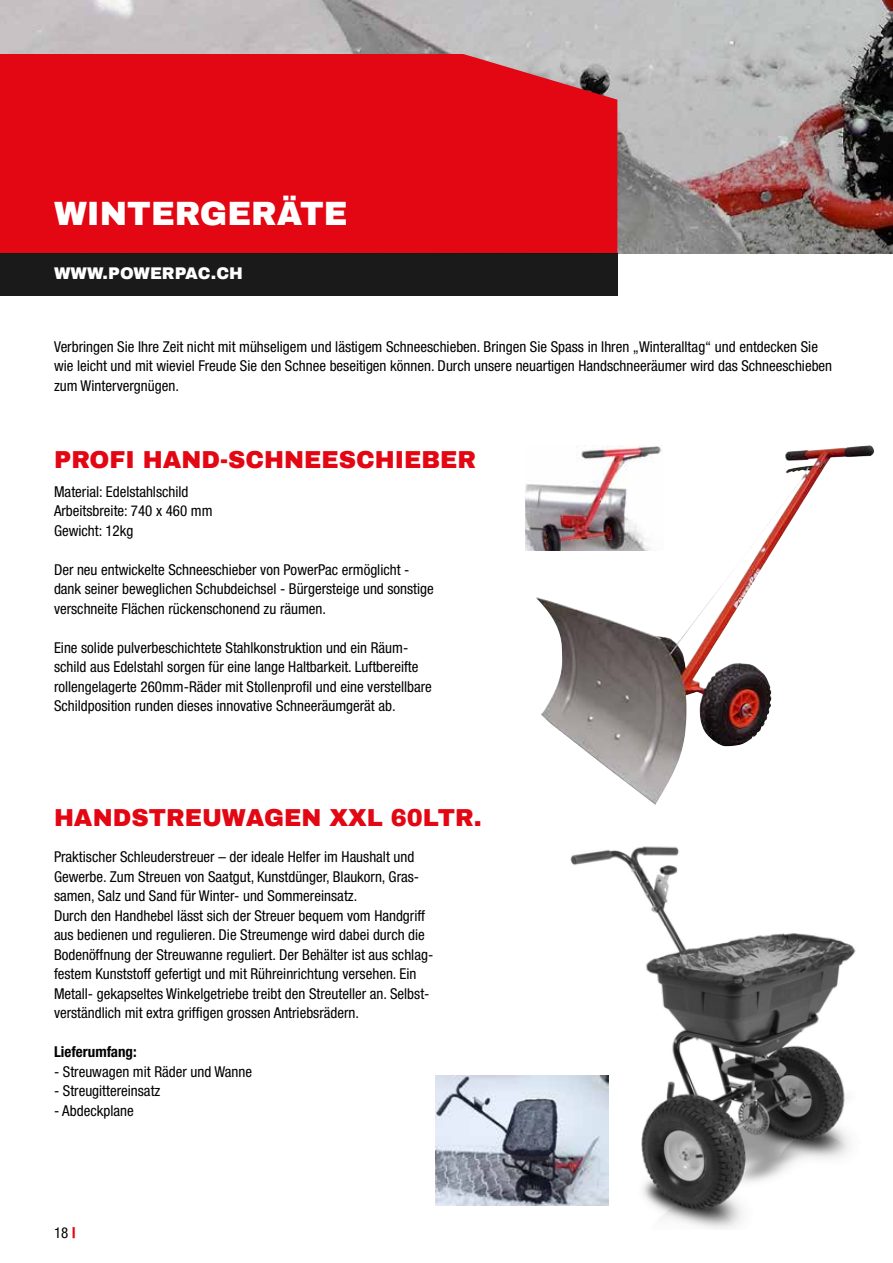
<style>
.page{position:relative;width:893px;height:1263px;background:#fff}
.page>*{position:absolute;margin:0;border:0;box-sizing:border-box;transform-origin:0 0}
.t1{font:900 33px "Archivo";color:#fff}
.t2{font:900 24px "Archivo";color:#e30613}
.t3{font:900 16.5px "Archivo";color:#fff}
.t4{font:condensed 15px/19.5px "Helvetica Neue LT";color:#000}
.t5{font:700 condensed 15px "Helvetica Neue LT";color:#000}
.s1{font-weight:900;color:#e30613}
</style>
<div class="page">
<img style="left:0;top:0;width:893px;height:253px">
<div style="left:0;top:54px;width:617px;height:199px;background:#e30613"></div>
<div style="left:0;top:253px;width:617px;height:43px;background:#1a1a1a"></div>
<img style="left:534px;top:846px;width:322px;height:383px">
<img style="left:526px;top:484px;width:10px;height:66px">
<img style="left:536px;top:445px;width:338px;height:360px">
<img style="left:436px;top:1076px;width:172px;height:129px">
<h1 class="t1" style="left:54px;top:193px;width:295px">WINTERGERÄTE</h1>
<p class="t3" style="left:54px;top:263px;width:191px">WWW.POWERPAC.CH</p>
<p class="t4" style="left:54px;top:337px;width:780px">Verbringen Sie Ihre Zeit nicht mit mühseligem und lästigem Schneeschieben. Bringen Sie Spass in Ihren „Winteralltag“ und entdecken Sie wie leicht und mit wieviel Freude Sie den Schnee beseitigen können. Durch unsere neuartigen Handschneeräumer wird das Schneeschieben zum Wintervergnügen.</p>
<h2 class="t2" style="left:54px;top:445px;width:424px">PROFI HAND-SCHNEESCHIEBER</h2>
<p class="t4" style="left:54px;top:481px;width:160px">Material: Edelstahlschild<br>Arbeitsbreite: 740 x 460 mm<br>Gewicht: 12kg</p>
<p class="t4" style="left:54px;top:559px;width:381px">Der neu entwickelte Schneeschieber von PowerPac ermöglicht - dank seiner beweglichen Schubdeichsel - Bürgersteige und sonstige verschneite Flächen rückenschonend zu räumen.</p>
<p class="t4" style="left:54px;top:637px;width:379px">Eine solide pulverbeschichtete Stahlkonstruktion und ein Räum&shy;schild aus Edelstahl sorgen für eine lange Haltbarkeit. Luftbereifte rollengelagerte 260mm-Räder mit Stollenprofil und eine verstellbare Schildposition runden dieses innovative Schneeräumgerät ab.</p>
<h2 class="t2" style="left:54px;top:803px;width:429px">HANDSTREUWAGEN XXL 60LTR.</h2>
<p class="t4" style="left:54px;top:847px;width:381px">Praktischer Schleuderstreuer – der ideale Helfer im Haushalt und Gewerbe. Zum Streuen von Saatgut, Kunstdünger, Blaukorn, Gras&shy;samen, Salz und Sand für Winter- und Sommereinsatz.<br>Durch den Handhebel lässt sich der Streuer bequem vom Handgriff aus bedienen und regulieren. Die Streumenge wird dabei durch die Bodenöffnung der Streuwanne reguliert. Der Behälter ist aus schlag&shy;festem Kunststoff gefertigt und mit Rühreinrichtung versehen. Ein Metall- gekapseltes Winkelgetriebe treibt den Streuteller an. Selbst&shy;verständlich mit extra griffigen grossen Antriebsrädern.</p>
<p class="t5" style="left:54px;top:1043px;width:84px">Lieferumfang:</p>
<p class="t4" style="left:54px;top:1062px;width:200px">- Streuwagen mit Räder und Wanne</p>
<p class="t4" style="left:54px;top:1081px;width:108px">- Streugittereinsatz</p>
<p class="t4" style="left:54px;top:1101px;width:81px">- Abdeckplane</p>
<p class="t4" style="left:54px;top:1223px;width:23px">18 <span class="s1">|</span></p>
</div>
